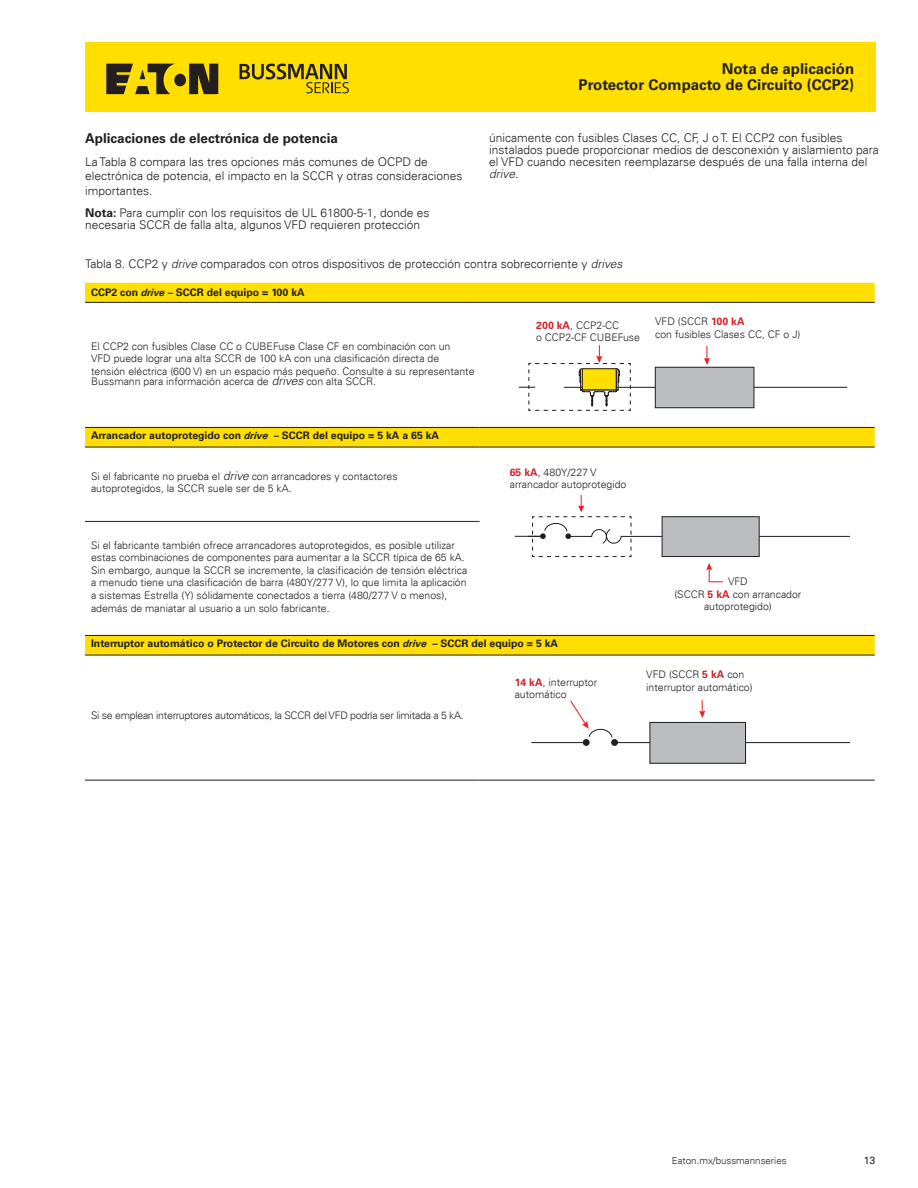
<style>
.page{position:relative;width:918px;height:1188px;background:#fff}
.page>*{position:absolute;margin:0;border:0;box-sizing:border-box;transform-origin:0 0}
.t1{font:700 15px/16.5px "Univers LT Std";color:#231f20;text-align:right}
.t2{font:700 13.5px "Univers LT Std";color:#231f20}
.t3{font:300 12px/12px "Univers LT";color:#231f20}
.t4{font:italic 300 12px "Univers LT Std";color:#231f20}
.t5{font:300 10.5px/12.6px "Univers LT";color:#231f20}
.t6{font:700 10.5px "Univers LT Std";color:#231f20}
.t7{font:300 10.5px "Univers LT";letter-spacing:-.025em;color:#231f20}
.t8{font:10.5px "Univers LT Std";color:#231f20}
.t9{font:300 9.75px "Univers LT";color:#231f20}
.s1{font-family:"Univers LT Std";font-weight:700}
.s2{font-family:"Univers LT";font-style:normal}
.s3{font-family:"Univers LT Std";font-style:italic}
.s4{font-family:"Univers";font-style:italic}
.s5{font-family:"Univers LT Std";font-style:italic;font-size:12px}
.s6{font-family:"Univers LT Std";font-weight:700;color:#d1232a}
</style>
<div class="page">
<div style="left:85px;top:43px;width:790px;height:69px;background:#ffdf01"></div>
<svg style="left:106px;top:64px;width:112px;height:30px"></svg>
<svg style="left:239px;top:64px;width:110px;height:29px"></svg>
<svg style="left:85px;top:283px;width:790px;height:372px"></svg>
<hr style="left:85px;top:302px;width:395px;height:1px;background:#231f20">
<hr style="left:480px;top:302px;width:395px;height:1px;background:#231f20">
<hr style="left:85px;top:427px;width:395px;height:1px;background:#231f20">
<hr style="left:480px;top:427px;width:395px;height:1px;background:#231f20">
<hr style="left:85px;top:447px;width:395px;height:1px;background:#231f20">
<hr style="left:480px;top:447px;width:395px;height:1px;background:#231f20">
<hr style="left:85px;top:521px;width:395px;height:1px;background:#231f20">
<hr style="left:85px;top:635px;width:395px;height:1px;background:#231f20">
<hr style="left:480px;top:635px;width:395px;height:1px;background:#231f20">
<hr style="left:85px;top:655px;width:395px;height:1px;background:#231f20">
<hr style="left:480px;top:655px;width:395px;height:1px;background:#231f20">
<hr style="left:85px;top:780px;width:395px;height:1px;background:#231f20">
<hr style="left:480px;top:780px;width:395px;height:1px;background:#231f20">
<hr style="left:564px;top:387px;width:283px;height:1px;background:#231f20">
<div style="left:655px;top:367px;width:99px;height:41px;background:#bcbdc0;border:1px solid #231f20"></div>
<svg style="left:704px;top:346px;width:6px;height:19px"></svg>
<svg style="left:519px;top:345px;width:112px;height:66px"></svg>
<div style="left:582px;top:369px;width:34px;height:21px;background:#ffdf01"></div>
<div style="left:582px;top:368px;width:35px;height:22px;border:1px solid #231f20"></div>
<hr style="left:621px;top:536px;width:229px;height:1px;background:#231f20">
<div style="left:662px;top:516px;width:98px;height:41px;background:#bcbdc0;border:1px solid #231f20"></div>
<svg style="left:706px;top:563px;width:18px;height:20px"></svg>
<svg style="left:515px;top:495px;width:117px;height:63px"></svg>
<hr style="left:531px;top:742px;width:53px;height:1px;background:#231f20">
<hr style="left:612px;top:742px;width:238px;height:1px;background:#231f20">
<div style="left:649px;top:722px;width:97px;height:42px;background:#bcbdc0;border:1px solid #231f20"></div>
<svg style="left:569px;top:700px;width:49px;height:45px"></svg>
<svg style="left:699px;top:700px;width:6px;height:18px"></svg>
<p class="t2" style="left:85px;top:133px;width:254px">Aplicaciones de electrónica de potencia</p>
<p class="t3" style="left:85px;top:155px;width:379px;line-height:14.4px">La Tabla 8 compara las tres opciones más comunes de OCPD de electrónica de potencia, el impacto en la SCCR y otras consideraciones importantes.</p>
<p class="t3" style="left:85px;top:208px;width:346px"><span class="s1">Nota:</span> Para cumplir con los requisitos de UL 61800-5-1, donde es necesaria SCCR de falla alta, algunos VFD requieren protección</p>
<h1 class="t1" style="left:579px;top:62px;width:277px">Nota de aplicación<br>Protector Compacto de Circuito (CCP2)</h1>
<p class="t3" style="left:489px;top:133px;width:391px">únicamente con fusibles Clases CC, CF, J o T. El CCP2 con fusibles instalados puede proporcionar medios de desconexión y aislamiento para el VFD cuando necesiten reemplazarse después de una falla interna del</p>
<p class="t4" style="left:489px;top:169px;width:31px">drive<span class="s2">.</span></p>
<p class="t3" style="left:85px;top:259px;width:539px">Tabla 8. CCP2 y <span class="s3">drive</span> comparados con otros dispositivos de protección contra sobrecorriente y <span class="s3">drives</span></p>
<p class="t6" style="left:91px;top:289px;width:215px">CCP2 con <span class="s4">drive</span> – SCCR del equipo = 100 kA</p>
<p class="t5" style="left:91px;top:341px;width:385px">El CCP2 con fusibles Clase CC o CUBEFuse Clase CF en combinación con un<br>VFD puede lograr una alta SCCR de 100 kA con una clasificación directa de tensión eléctrica (600 V) en un espacio más pequeño. Consulte a su representante</p>
<p class="t5" style="left:91px;top:376px;width:286px">Bussmann para información acerca de <span class="s5">drives</span> con alta SCCR.</p>
<p class="t5" style="left:536px;top:320px;width:105px"><span class="s6">200 kA</span>, CCP2-CC<br>o CCP2-CF CUBEFuse</p>
<p class="t5" style="left:655px;top:316px;width:147px">VFD (SCCR <span class="s6">100 kA<br></span>con fusibles Clases CC, CF o J)</p>
<p class="t6" style="left:91px;top:431px;width:350px">Arrancador autoprotegido con <span class="s4">drive</span> – SCCR del equipo = 5 kA a 65 kA</p>
<p class="t5" style="left:91px;top:471px;width:308px">Si el fabricante no prueba el <span class="s5">drive</span> con arrancadores y contactores autoprotegidos, la SCCR suele ser de 5 kA.</p>
<p class="t5" style="left:510px;top:467px;width:118px"><span class="s6">65 kA</span>, 480Y/227 V arrancador autoprotegido</p>
<p class="t5" style="left:91px;top:540px;width:378px">Si el fabricante también ofrece arrancadores autoprotegidos, es posible utilizar estas combinaciones de componentes para aumentar a la SCCR típica de 65 kA.<br>Sin embargo, aunque la SCCR se incremente, la clasificación de tensión eléctrica a menudo tiene una clasificación de barra (480Y/277 V), lo que limita la aplicación a sistemas Estrella (Y) sólidamente conectados a tierra (480/277 V o menos), además de maniatar al usuario a un solo fabricante.</p>
<p class="t6" style="left:91px;top:639px;width:469px">Interruptor automático o Protector de Circuito de Motores con <span class="s4">drive</span> – SCCR del equipo = 5 kA</p>
<p class="t5" style="left:674px;top:576px;width:129px;text-align:center">VFD<br>(SCCR <span class="s6">5 kA</span> con arrancador autoprotegido)</p>
<p class="t7" style="left:91px;top:712px;width:374px">Si se emplean interruptores automáticos, la SCCR del VFD podría ser limitada a 5 kA.</p>
<p class="t5" style="left:515px;top:677px;width:84px"><span class="s6">14 kA</span>, interruptor automático</p>
<p class="t5" style="left:646px;top:669px;width:108px">VFD (SCCR <span class="s6">5 kA</span> con interruptor automático)</p>
<p class="t9" style="left:672px;top:1156px;width:116px">Eaton.mx/bussmannseries</p>
<p class="t8" style="left:864px;top:1156px;width:13px">13</p>
</div>
